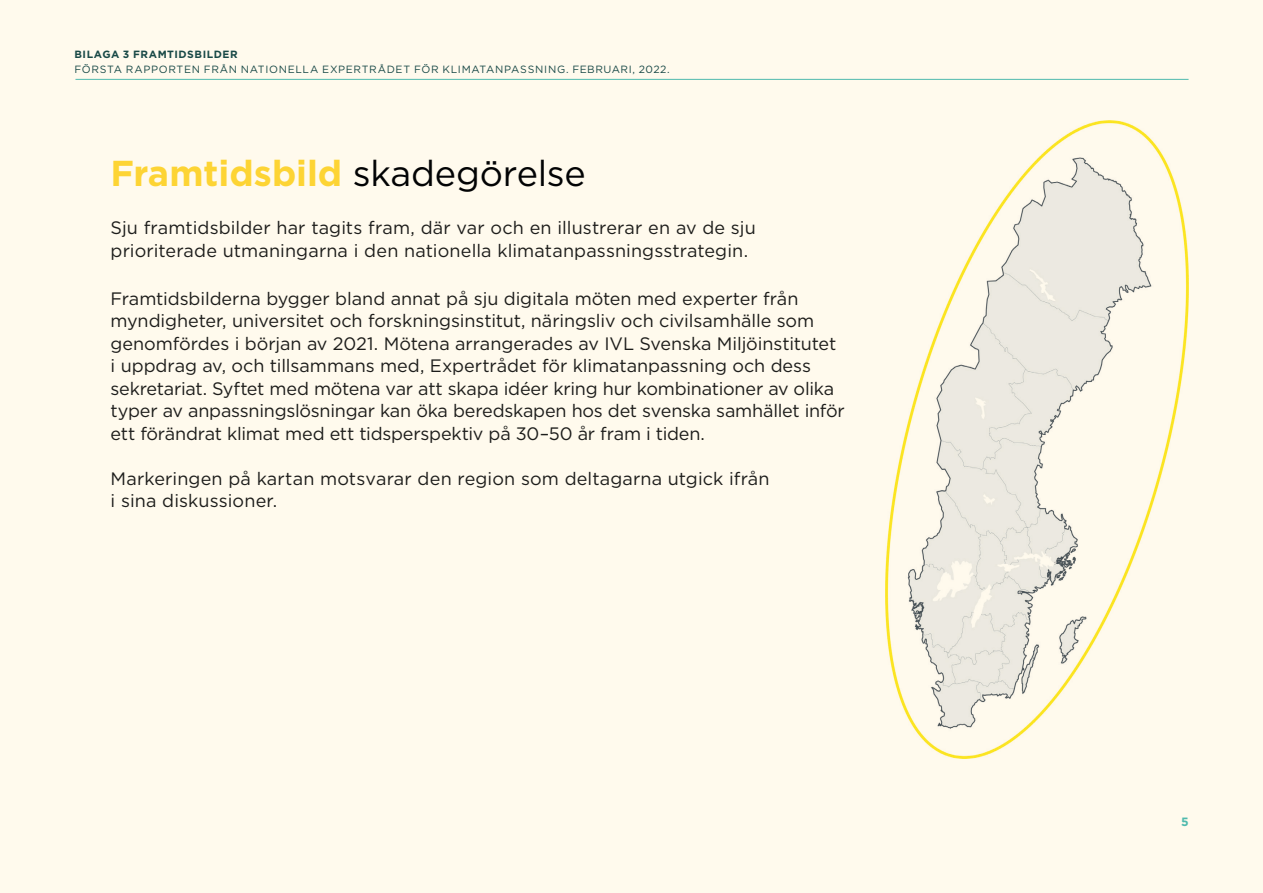
<style>
.page{position:relative;width:1263px;height:893px;background:#fffaed}
.page>*{position:absolute;margin:0;border:0;box-sizing:border-box;transform-origin:0 0}
.X_X_Rubrik_2{font:700 36px "Gotham";color:#fdd434}
.Ingress{font:18px/22.5px "Gotham";letter-spacing:-.01em;color:#1d1d1b}
.X_X_Rubrik_2-2{font:18px/22.5px "Gotham";letter-spacing:.005em;color:#1d1d1b}
.t1{font:700 12px "Gotham";color:#3db8b8}
.t2{font:10.5px "Gotham";letter-spacing:.065em;color:#003b46}
.t3{font:700 10.5px "Gotham";letter-spacing:.055em;color:#003b46}
.s1{font-weight:400;color:#020304}
</style>
<div class="page">
<img style="left:886px;top:121px;width:303px;height:638px">
<p class="t3" style="left:74px;top:47px;width:165px">BILAGA 3 FRAMTIDSBILDER</p>
<p class="t2" style="left:74px;top:63px;width:597px">FÖRSTA RAPPORTEN FRÅN NATIONELLA EXPERTRÅDET FÖR KLIMATANPASSNING. FEBRUARI, 2022.</p>
<p class="X_X_Rubrik_2" style="left:111px;top:150px;width:477px">Framtidsbild <span class="s1">skadegörelse</span></p>
<p class="X_X_Rubrik_2-2" style="left:111px;top:216px;width:647px">Sju framtidsbilder har tagits fram, där var och en illustrerar en av de sju prioriterade utmaningarna i den nationella klimatanpassningsstrategin.</p>
<p class="Ingress" style="left:111px;top:287px;width:736px">Framtidsbilderna bygger bland annat på sju digitala möten med experter från myndigheter, universitet och forskningsinstitut, näringsliv och civilsamhälle som genomfördes i början av 2021. Mötena arrangerades av IVL Svenska Miljöinstitutet i uppdrag av, och tillsammans med, Expertrådet för klimatanpassning och dess sekretariat. Syftet med mötena var att skapa idéer kring hur kombinationer av olika typer av anpassningslösningar kan öka beredskapen hos det svenska samhället inför ett förändrat klimat med ett tidsperspektiv på 30–50 år fram i tiden.</p>
<p class="Ingress" style="left:111px;top:467px;width:661px">Markeringen på kartan motsvarar den region som deltagarna utgick ifrån i sina diskussioner.</p>
<p class="t1" style="left:1181px;top:814px;width:9px">5</p>
</div>
